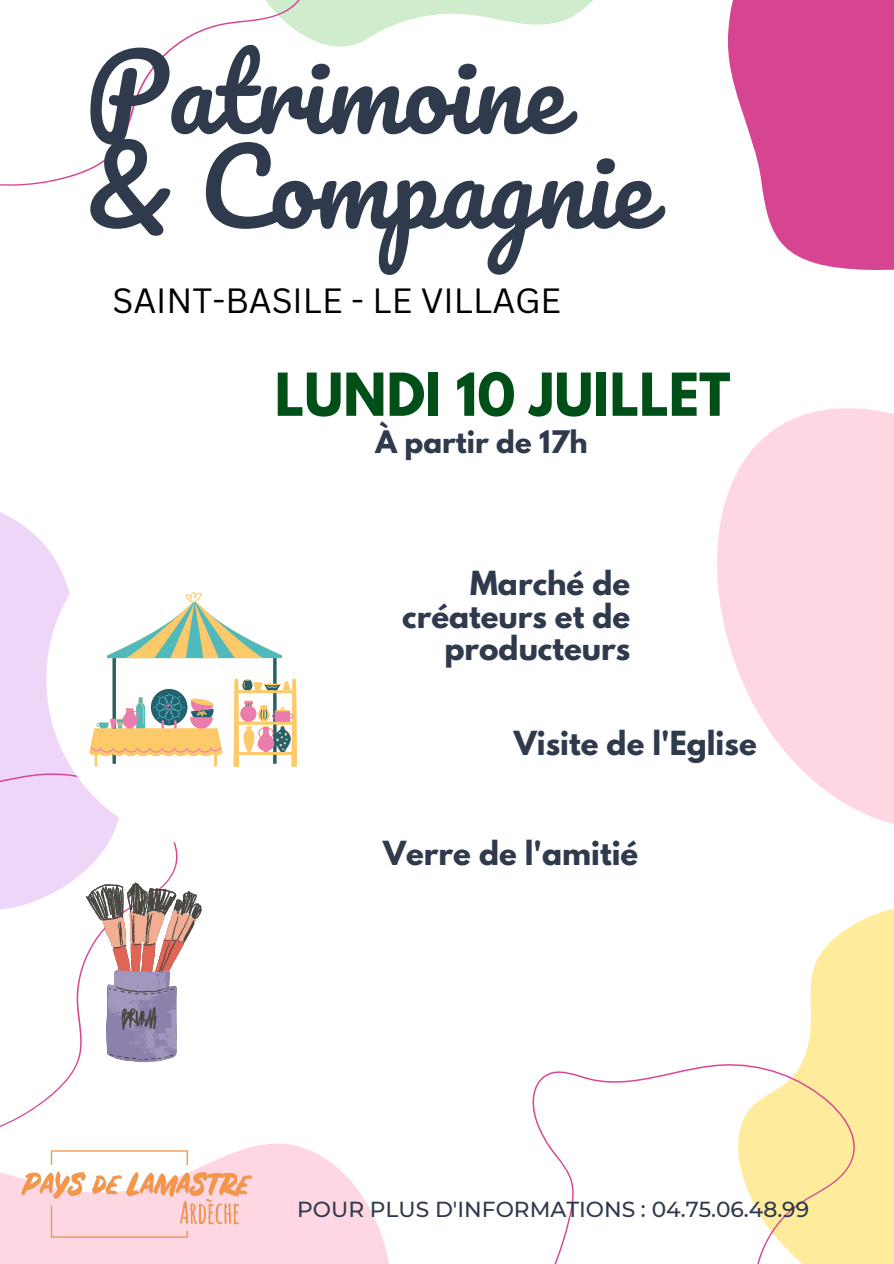
<style>
.page{position:relative;width:894px;height:1264px;background:#fff}
.page>*{position:absolute;margin:0;border:0;box-sizing:border-box;transform-origin:0 0}
.t1{font:101.7px/94.7px "Pacifico";color:#2f3a4c}
.t2{font:700 52.35px "League Spartan";color:#004e18}
.t3{font:34.05px "Canva Sans";color:#000}
.t4{font:700 29.4px/32.4px "League Spartan";color:#2f3a4c;text-align:right}
.t5{font:700 27.45px "League Spartan";color:#2f3a4c}
.t6{font:500 21.75px "Montserrat";color:#2f3a4c}
</style>
<div class="page">
<svg style="left:0;top:1143px;width:389px;height:120px;fill:#ffd7e2"></svg>
<svg style="left:802px;top:909px;width:91px;height:354px;background:#ffedaa"></svg>
<svg style="left:727px;top:0;width:166px;height:270px;fill:#d74492"></svg>
<svg style="left:717px;top:408px;width:176px;height:416px;fill:#ffd7e2"></svg>
<svg style="left:0;top:512px;width:73px;height:259px;background:#f0dbf8"></svg>
<svg style="left:348px;top:0;width:245px;height:46px"></svg>
<svg style="left:532px;top:1062px;width:327px;height:201px"></svg>
<svg style="left:0;top:771px;width:178px;height:356px"></svg>
<svg style="left:0;top:0;width:348px;height:186px"></svg>
<img style="left:17px;top:1104px;width:239px;height:159px">
<div style="left:46px;top:511px;width:336px;height:336px;background:#fff;border-radius:50%"></div>
<svg style="left:86px;top:882px;width:116px;height:179px"></svg>
<svg style="left:89px;top:592px;width:208px;height:174px"></svg>
<p class="t1" style="left:86px;top:51px;width:567px">Patrimoine &amp; Compagnie</p>
<p class="t3" style="left:112px;top:276px;width:450px">SAINT-BASILE - LE VILLAGE</p>
<p class="t2" style="left:274px;top:368px;width:457px">LUNDI 10 JUILLET</p>
<p class="t5" style="left:375px;top:428px;width:214px">À partir de 17h</p>
<p class="t4" style="left:402px;top:571px;width:229px">Marché de créateurs et de producteurs</p>
<p class="t4" style="left:513px;top:731px;width:244px">Visite de l'Eglise</p>
<p class="t4" style="left:383px;top:841px;width:257px">Verre de l'amitié</p>
<p class="t6" style="left:297px;top:1195px;width:513px">POUR PLUS D'INFORMATIONS : 04.75.06.48.99</p>
</div>
